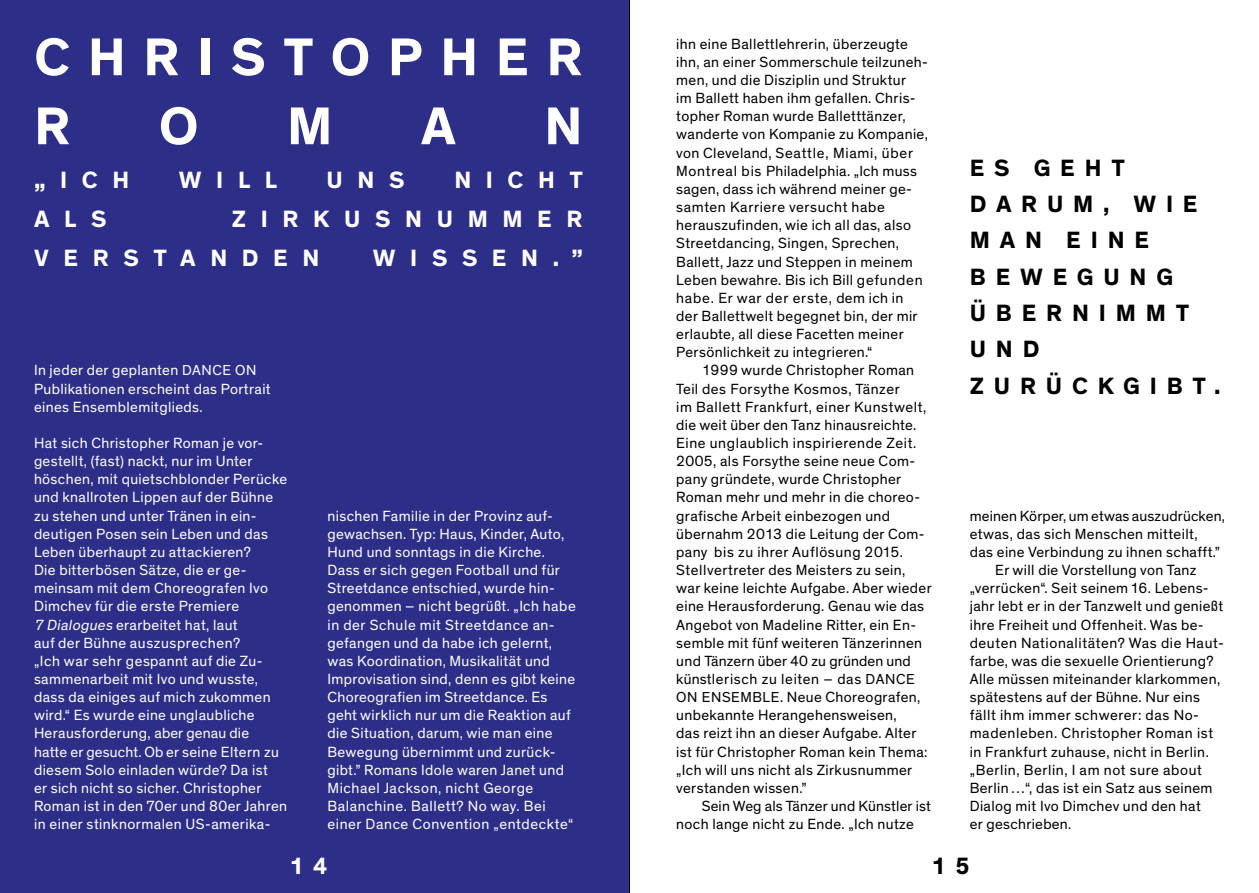
<style>
.page{position:relative;width:1259px;height:893px;background:#fff}
.page>*{position:absolute;margin:0;border:0;box-sizing:border-box;transform-origin:0 0}
.t1{font:700 54px/69px "Theinhardt";letter-spacing:.325em;color:#fff}
.t2{font:700 24px/36.3px "Theinhardt";letter-spacing:.41em;color:#000}
.t3{font:700 24px/39px "Theinhardt";letter-spacing:.61em;color:#fff}
.t4{font:15px/18.1px "Theinhardt";letter-spacing:.025em;color:#000}
.t5{font:15px/18.1px "Theinhardt";letter-spacing:.025em;color:#fff}
.s1{font-size:14.7px}
.s2{font-style:italic}
</style>
<div class="page">
<div style="left:0;top:0;width:629px;height:893px;background:#2d2e87"></div>
<hr style="left:629px;top:0;width:1px;height:893px;background:#000">
<h1 class="t1" style="left:34px;top:24px;width:550px">CHRISTOPHER<br>R</h1>
<h1 class="t1" style="left:159px;top:93px;width:41px">O</h1>
<h1 class="t1" style="left:287px;top:93px;width:47px">M</h1>
<h1 class="t1" style="left:421px;top:93px;width:36px">A</h1>
<h1 class="t1" style="left:544px;top:93px;width:40px">N</h1>
<h2 class="t3" style="left:34px;top:161px;width:97px">„ICH</h2>
<h2 class="t3" style="left:179px;top:161px;width:100px">WILL</h2>
<h2 class="t3" style="left:326px;top:161px;width:79px">UNS</h2>
<h2 class="t3" style="left:454px;top:161px;width:130px">NICHT</h2>
<h2 class="t3" style="left:34px;top:200px;width:74px">ALS</h2>
<h2 class="t3" style="left:34px;top:200px;width:550px;text-indent:198px">ZIRKUSNUMMER<br>VERSTANDEN</h2>
<h2 class="t3" style="left:373px;top:239px;width:212px">WISSEN.”</h2>
<p class="t5" style="left:34px;top:362px;width:238px">In jeder der geplanten <span class="s1">DANCE ON<br></span>Publikationen erscheint das Portrait eines Ensemblemitglieds.</p>
<p class="t5" style="left:34px;top:434px;width:255px">Hat sich Christopher Roman je vor&shy;gestellt, (fast) nackt, nur im Unter höschen, mit quietschblonder Perücke und knallroten Lippen auf der Bühne zu stehen und unter Tränen in ein&shy;deutigen Posen sein Leben und das Leben überhaupt zu attackieren?<br>Die bitterbösen Sätze, die er ge&shy;meinsam mit dem Choreografen Ivo Dimchev für die erste Premiere<br><span class="s2">7 Dialogues</span> erarbeitet hat, laut<br>auf der Bühne auszusprechen?<br>„Ich war sehr gespannt auf die Zu&shy;sammenarbeit mit Ivo und wusste, dass da einiges auf mich zukommen wird.“ Es wurde eine unglaubliche Herausforderung, aber genau die<br>hatte er gesucht. Ob er seine Eltern zu diesem Solo einladen würde? Da ist<br>er sich nicht so sicher. Christopher Roman ist in den 70er und 80er Jahren in einer stinknormalen US-amerika-</p>
<p class="t5" style="left:327px;top:507px;width:250px">nischen Familie in der Provinz auf&shy;gewachsen. Typ: Haus, Kinder, Auto, Hund und sonntags in die Kirche.<br>Dass er sich gegen Football und für Streetdance entschied, wurde hin&shy;genommen – nicht begrüßt. „Ich habe in der Schule mit Streetdance an&shy;gefangen und da habe ich gelernt, was Koordination, Musikalität und Improvisation sind, denn es gibt keine Choreografien im Streetdance. Es geht wirklich nur um die Reaktion auf die Situation, darum, wie man eine Bewegung übernimmt und zurück&shy;gibt.” Romans Idole waren Janet und Michael Jackson, nicht George Balanchine. Ballett? No way. Bei einer Dance Convention „entdeckte“</p>
<p class="t4" style="left:676px;top:35px;width:253px">ihn eine Ballettlehrerin, überzeugte ihn, an einer Sommerschule teilzuneh&shy;men, und die Disziplin und Struktur<br>im Ballett haben ihm gefallen. Chris&shy;topher Roman wurde Balletttänzer, wanderte von Kompanie zu Kompanie, von Cleveland, Seattle, Miami, über Montreal bis Philadelphia. „Ich muss sagen, dass ich während meiner ge&shy;samten Karriere versucht habe herauszufinden, wie ich all das, also Streetdancing, Singen, Sprechen, Ballett, Jazz und Steppen in meinem Leben bewahre. Bis ich Bill gefunden habe. Er war der erste, dem ich in der Ballettwelt begegnet bin, der mir erlaubte, all diese Facetten meiner Persönlichkeit zu integrieren.“</p>
<p class="t4" style="left:676px;top:362px;width:257px;text-indent:26px">1999 wurde Christopher Roman Teil des Forsythe Kosmos, Tänzer<br>im Ballett Frankfurt, einer Kunstwelt, die weit über den Tanz hinausreichte.<br>Eine unglaublich inspirierende Zeit.<br>2005, als Forsythe seine neue Com&shy;pany gründete, wurde Christopher Roman mehr und mehr in die choreo&shy;grafische Arbeit einbezogen und übernahm 2013 die Leitung der Com&shy;pany bis zu ihrer Auflösung 2015.<br>Stellvertreter des Meisters zu sein, war keine leichte Aufgabe. Aber wieder eine Herausforderung. Genau wie das Angebot von Madeline Ritter, ein En&shy;semble mit fünf weiteren Tänzerinnen und Tänzern über 40 zu gründen und künstlerisch zu leiten – das <span class="s1">DANCE ON ENSEMBLE</span>. Neue Choreografen, unbekannte Herangehensweisen,<br>das reizt ihn an dieser Aufgabe. Alter ist für Christopher Roman kein Thema: „Ich will uns nicht als Zirkusnummer verstanden wissen.”</p>
<p class="t4" style="left:676px;top:797px;width:256px;text-indent:26px">Sein Weg als Tänzer und Künstler ist noch lange nicht zu Ende. „Ich nutze</p>
<h2 class="t2" style="left:970px;top:150px;width:252px">ES GEHT<br>DARUM, WIE<br>MAN EINE<br>BEWEGUNG<br>ÜBERNIMMT<br>UND<br>ZURÜCKGIBT.</h2>
<p class="t4" style="left:969px;top:507px;width:257px">meinen Körper, um etwas auszudrücken,</p>
<p class="t4" style="left:969px;top:525px;width:229px">etwas, das sich Menschen mitteilt,</p>
<p class="t4" style="left:969px;top:543px;width:252px">das eine Verbindung zu ihnen schafft.”</p>
<p class="t4" style="left:995px;top:561px;width:203px">Er will die Vorstellung von Tanz</p>
<p class="t4" style="left:969px;top:579px;width:240px">„verrücken“. Seit seinem 16. Lebens-</p>
<p class="t4" style="left:969px;top:598px;width:255px">jahr lebt er in der Tanzwelt und genießt</p>
<p class="t4" style="left:969px;top:616px;width:235px">ihre Freiheit und Offenheit. Was be-</p>
<p class="t4" style="left:969px;top:634px;width:256px">deuten Nationalitäten? Was die Haut-</p>
<p class="t4" style="left:969px;top:652px;width:245px">farbe, was die sexuelle Orientierung?</p>
<p class="t4" style="left:969px;top:670px;width:252px">Alle müssen miteinander klarkommen,</p>
<p class="t4" style="left:969px;top:688px;width:232px">spätestens auf der Bühne. Nur eins</p>
<p class="t4" style="left:969px;top:707px;width:231px">fällt ihm immer schwerer: das No-</p>
<p class="t4" style="left:969px;top:725px;width:245px">madenleben. Christopher Roman ist</p>
<p class="t4" style="left:969px;top:743px;width:240px">in Frankfurt zuhause, nicht in Berlin.</p>
<p class="t4" style="left:969px;top:761px;width:234px">„Berlin, Berlin, I am not sure about</p>
<p class="t4" style="left:969px;top:779px;width:244px">Berlin …“, das ist ein Satz aus seinem</p>
<p class="t4" style="left:969px;top:797px;width:232px">Dialog mit Ivo Dimchev und den hat</p>
<p class="t4" style="left:969px;top:815px;width:103px">er geschrieben.</p>
<h2 class="t3" style="left:289px;top:847px;width:39px">1 4</h2>
<h2 class="t2" style="left:931px;top:848px;width:39px">1 5</h2>
</div>
